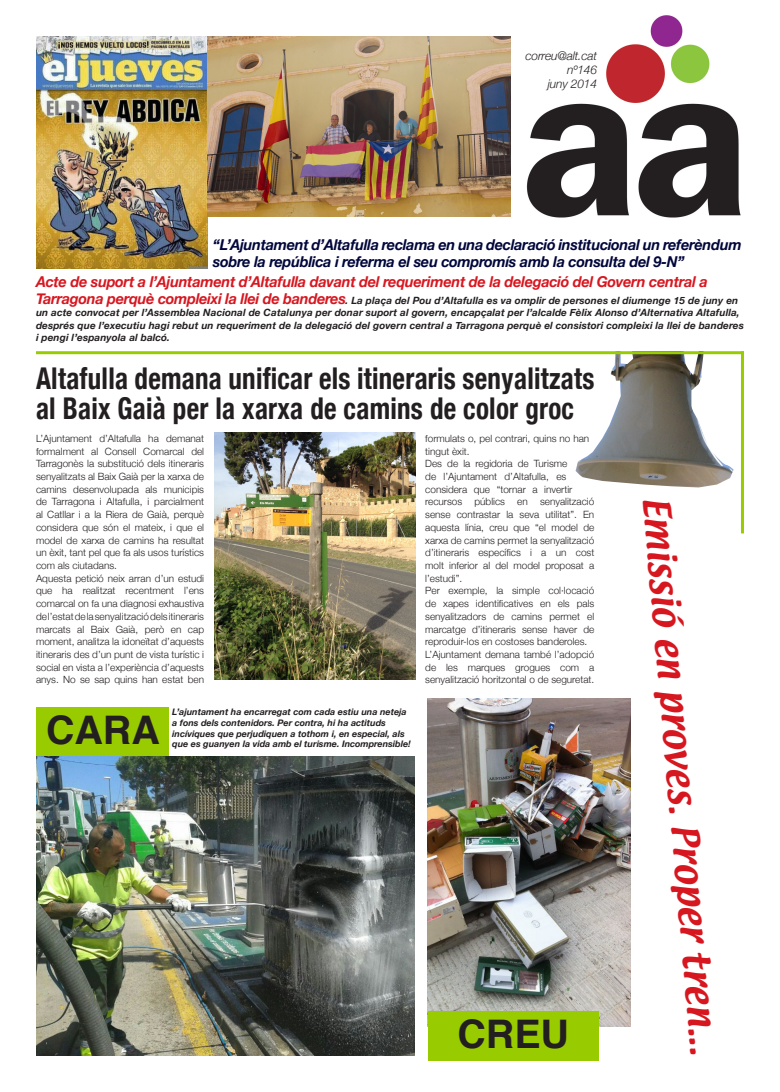
<style>
.page{position:relative;width:780px;height:1092px;background:#fff}
.page>*{position:absolute;margin:0;border:0;box-sizing:border-box;transform-origin:0 0}
.t1{font:700 39.4px "Helvetica";color:#231f20}
.t2{font:33px "Textile";color:#d71720}
.t3{font:700 condensed 30px/30px "Helvetica Neue";letter-spacing:.01em;color:#231f20;scale:.9 1}
.t4{font:italic 700 15px/17px "Helvetica Neue";letter-spacing:-.02em;color:#00063b}
.t5{font:italic 700 15px "Helvetica Neue";letter-spacing:-.02em;color:#d71720}
.t6{font:italic 300 12px/14px "Helvetica Neue";letter-spacing:-.015em;color:#231f20;text-align:right}
.t7{font:300 10px/12.7px "Helvetica Neue";color:#231f20;text-align:justify}
.t8{font:italic 700 10px/12.5px "Helvetica Neue";letter-spacing:.01em;color:#231f20}
.t9{font:italic 700 9px/10.8px "Helvetica Neue";color:#231f20}
.s1{font-size:15px;color:#d71720}
</style>
<div class="page">
<img style="left:36px;top:36px;width:171px;height:233px">
<img style="left:526px;top:15px;width:215px;height:203px">
<hr style="left:741px;top:351px;width:3px;height:182px;background:#9c0">
<img style="left:207px;top:36px;width:304px;height:180px">
<img style="left:575px;top:354px;width:158px;height:133px">
<hr style="left:36px;top:351px;width:708px;height:3px;background:#9c0">
<img style="left:215px;top:432px;width:200px;height:247px">
<div style="left:36px;top:706px;width:132px;height:50px;background:#9c0"></div>
<img style="left:36px;top:756px;width:378px;height:299px">
<img style="left:428px;top:698px;width:202px;height:328px">
<div style="left:428px;top:1010px;width:170px;height:50px;background:#9c0"></div>
<p class="t6" style="left:525px;top:48px;width:73px">correu@alt.cat nº146</p>
<p class="t6" style="left:547px;top:76px;width:51px">juny 2014</p>
<p class="t4" style="left:213px;top:236px;width:530px">“L’Ajuntament d’Altafulla reclama en una declaració institucional un referèndum sobre la república i referma el seu compromís amb la consulta del 9-N”</p>
<p class="t5" style="left:36px;top:272px;width:673px">Acte de suport a l’Ajuntament d’Altafulla davant del requeriment de la delegació del Govern central a</p>
<p class="t8" style="left:36px;top:293px;width:709px"><span class="s1">Tarragona perquè compleixi la llei de banderes</span>. La plaça del Pou d’Altafulla es va omplir de persones el diumenge 15 de juny en un acte convocat per l’Assemblea Nacional de Catalunya per donar suport al govern, encapçalat per l’alcalde Fèlix Alonso d’Alternativa Altafulla, després que l’executiu hagi rebut un requeriment de la delegació del govern central a Tarragona perquè el consistori compleixi la llei de banderes i pengi l’espanyola al balcó.</p>
<p class="t3" style="left:36px;top:363px;width:622px">Altafulla demana unificar els itineraris senyalitzats al Baix Gaià per la xarxa de camins de color groc</p>
<p class="t7" style="left:36px;top:432px;width:170px">L’Ajuntament d’Altafulla ha demanat formalment al Consell Comarcal del Tarragonès la substitució dels itineraris senyalitzats al Baix Gaià per la xarxa de camins desenvolupada als municipis de Tarragona i Altafulla, i parcialment al Catllar i a la Riera de Gaià, perquè considera que són el mateix, i que el model de xarxa de camins ha resultat un èxit, tant pel que fa als usos turístics com als ciutadans.</p>
<p class="t7" style="left:36px;top:571px;width:170px">Aquesta petició neix arran d’un estudi que ha realitzat recentment l’ens comarcal on fa una diagnosi exhaustiva de l’estat de la senyalització dels itineraris marcats al Baix Gaià, però en cap moment, analitza la idoneïtat d’aquests itineraris des d’un punt de vista turístic i social en vista a l’experiència d’aquests anys. No se sap quins han estat ben</p>
<p class="t1" style="left:46px;top:702px;width:115px">CARA</p>
<p class="t9" style="left:172px;top:706px;width:240px">L’ajuntament ha encarregat com cada estiu una neteja a fons dels contenidors. Per contra, hi ha actituds incíviques que perjudiquen a tothom i, en especial, als que es guanyen la vida amb el turisme. Incomprensible!</p>
<p class="t7" style="left:425px;top:432px;width:166px">formulats o, pel contrari, quins no han tingut èxit.</p>
<p class="t7" style="left:425px;top:457px;width:170px;text-align:left">Des de la regidoria de Turisme<br>de l’Ajuntament d’Altafulla, es considera que “tornar a invertir recursos públics en senyalització sense contrastar la seva utilitat”. En aquesta línia, creu que “el model de xarxa de camins permet la senyalització d’itineraris específics i a un cost molt inferior al del model proposat a l’estudi”.</p>
<p class="t7" style="left:425px;top:584px;width:170px">Per exemple, la simple col·locació de xapes identificatives en els pals senyalitzadors de camins permet el marcatge d’itineraris sense haver de reproduir-los en costoses banderoles.</p>
<p class="t7" style="left:425px;top:647px;width:171px">L’Ajuntament demana també l’adopció de les marques grogues com a senyalització horitzontal o de seguretat.</p>
<p class="t1" style="left:457px;top:1006px;width:113px">CREU</p>
<p class="t2" style="left:679px;top:495px;width:561px;rotate:85deg">Emissió en proves. Proper tren...</p>
</div>
